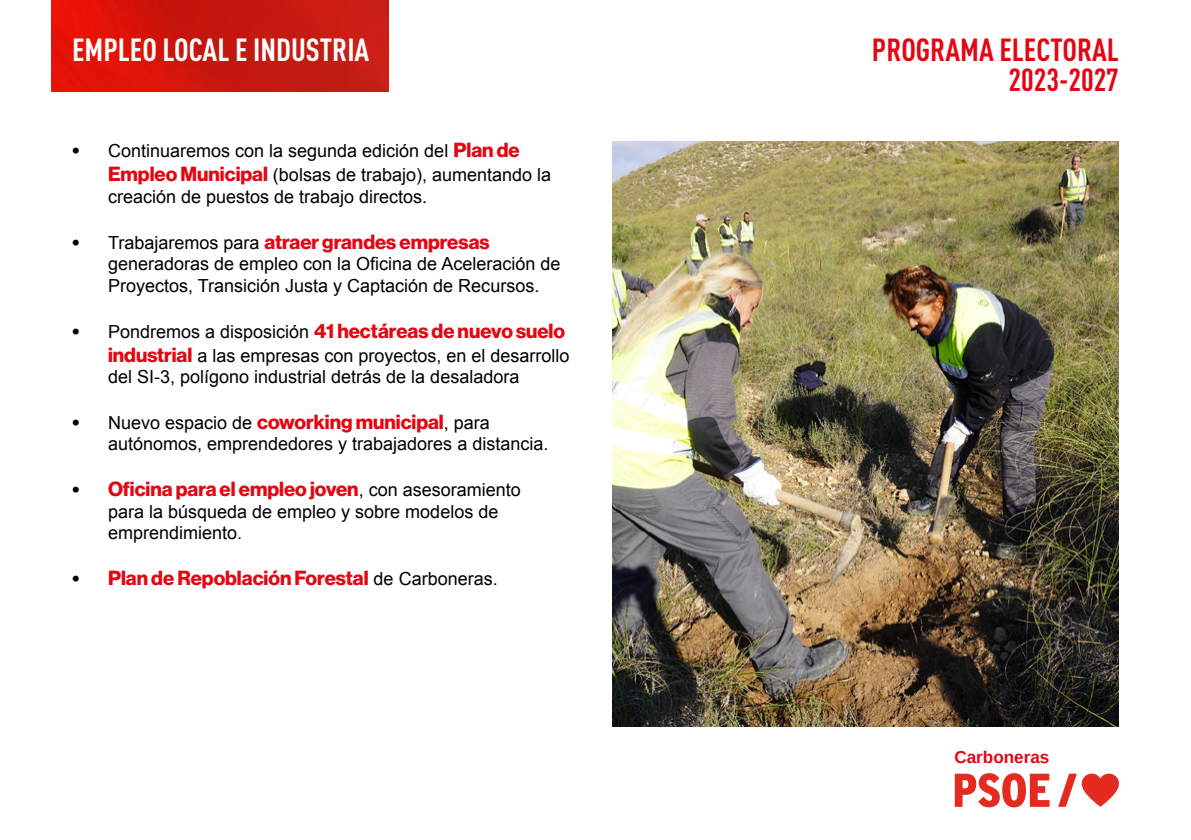
<style>
.page{position:relative;width:1191px;height:840px;background:#fff}
.page>*{position:absolute;margin:0;border:0;box-sizing:border-box;transform-origin:0 0}
.t1{font:700 31.6px/30.6px "DIN Cond";color:#e30613;text-align:right}
.t2{font:700 31.6px "DIN Cond";color:#fff}
.t3{font:20px "N Haas Grotesk DS Pro 75 Bd";color:#e30613}
.t4{font:18px/21.6px "Arial";color:#000}
.t5{font:700 17.2px "Arimo";color:#e30613}
.s1{font-family:"N Haas Grotesk DS Pro 75 Bd";font-size:20px}
.s2{font-family:"N Haas Grotesk DS Pro 75 Bd";font-size:20px;color:#e30613}
.s3{color:#000}
.s4{font-family:"Arial";font-size:18px;color:#000}
</style>
<div class="page">
<img style="left:51px;top:0;width:337px;height:92px">
<svg style="left:954px;top:773px;width:95px;height:33px"></svg>
<svg style="left:1058px;top:773px;width:61px;height:33px"></svg>
<img style="left:612px;top:142px;width:507px;height:584px">
<h1 class="t2" style="left:72px;top:30px;width:299px">EMPLEO LOCAL E INDUSTRIA</h1>
<p class="t4" style="left:108px;top:139px;width:445px;line-height:24px;text-indent:-36px"><span class="s1">•</span> Continuaremos con la segunda edición del <span class="s2">Plan de<br>Empleo Municipal</span> (bolsas de trabajo), aumentando la</p>
<p class="t4" style="left:108px;top:186px;width:321px">creación de puestos de trabajo directos.</p>
<p class="t3" style="left:72px;top:230px;width:419px"><span class="s3">•</span> <span class="s4">Trabajaremos para</span> atraer grandes empresas</p>
<p class="t4" style="left:108px;top:253px;width:454px">generadoras de empleo con la Oficina de Aceleración de<br>Proyectos, Transición Justa y Captación de Recursos.</p>
<p class="t3" style="left:72px;top:318px;width:494px"><span class="s3">•</span> <span class="s4">Pondremos a disposición</span> 41 hectáreas de nuevo suelo</p>
<p class="t4" style="left:108px;top:344px;width:463px"><span class="s2">industrial</span> a las empresas con proyectos, en el desarrollo del SI-3, polígono industrial detrás de la desaladora</p>
<p class="t4" style="left:108px;top:411px;width:442px;text-indent:-36px"><span class="s1">•</span> Nuevo espacio de <span class="s2">coworking municipal</span>, para autónomos, emprendedores y trabajadores a distancia.</p>
<p class="t3" style="left:72px;top:477px;width:450px"><span class="s3">•</span> Oficina para el empleo joven<span class="s4">, con asesoramiento</span></p>
<p class="t4" style="left:108px;top:500px;width:392px">para la búsqueda de empleo y sobre modelos de emprendimiento.</p>
<p class="t3" style="left:72px;top:566px;width:427px"><span class="s3">•</span> Plan de Repoblación Forestal <span class="s4">de Carboneras.</span></p>
<h1 class="t1" style="left:872px;top:33px;width:248px">PROGRAMA ELECTORAL<br>2023-2027</h1>
<p class="t5" style="left:954px;top:744px;width:97px">Carboneras</p>
</div>
